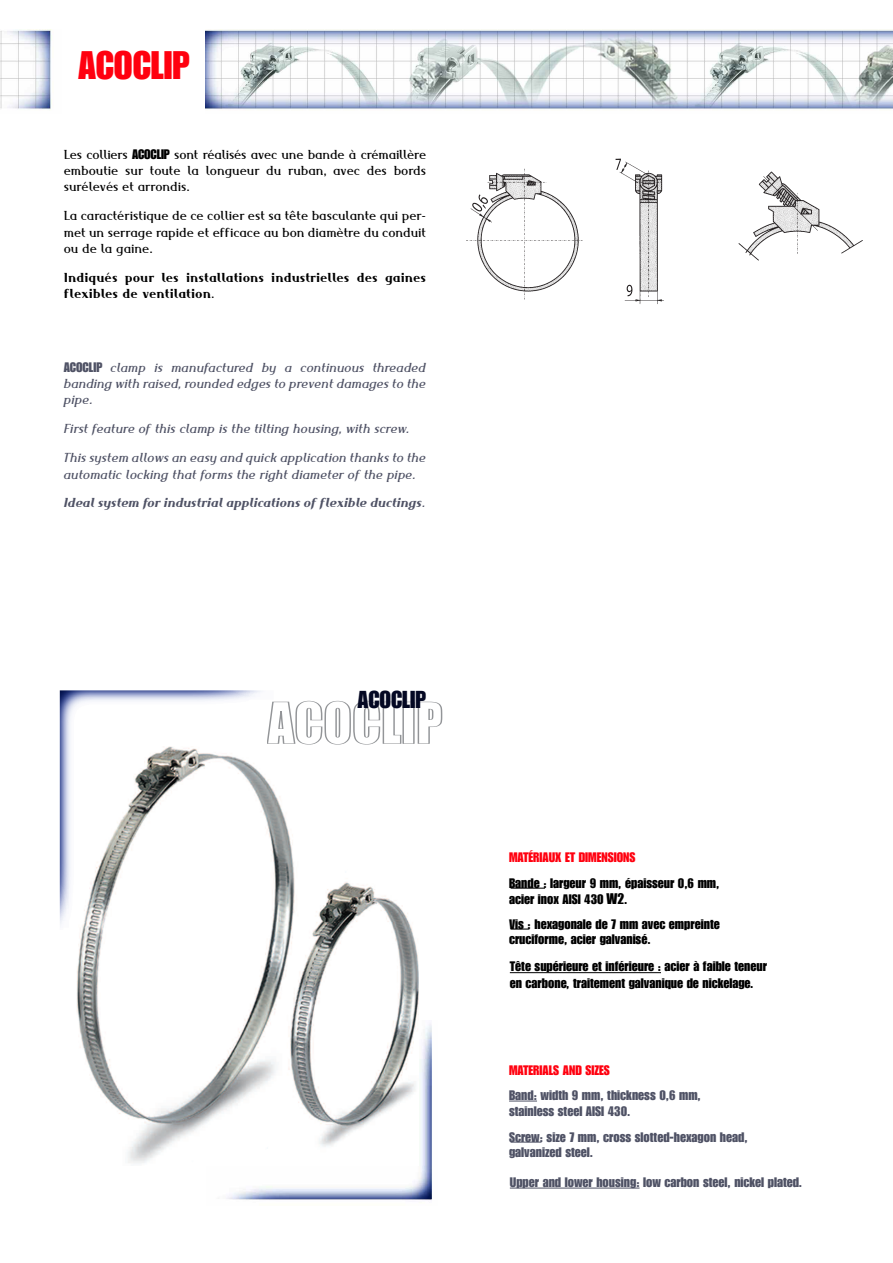
<style>
.page{position:relative;width:893px;height:1263px;background:#fff}
.page>*{position:absolute;margin:0;border:0;box-sizing:border-box;transform-origin:0 0}
.t1{font:39px "Impact";color:#ff000f}
.t2{font:24px "Impact";color:#040823}
.t3{font:500 13.5px/16.2px "Maverick";color:#000;text-align:justify}
.t4{font:italic 500 13.5px/16.2px "Maverick";color:#4f5265;text-align:justify}
.t5{font:13.5px/16.2px "Impact";color:#000}
.t6{font:13.5px/16.2px "Impact";color:#4f5265}
.t7{font:italic 700 13.5px/29px "Maverick";letter-spacing:-.015em;color:#4f5265}
.t8{font:700 13.5px/16.2px "Maverick";color:#000}
.t9{font:13.5px "Impact";color:#ff000f}
.s1{font-family:"Impact";font-weight:400}
.s2{font-weight:500}
.s3{font-family:"Impact";font-weight:400;font-style:normal}
</style>
<div class="page">
<img style="left:0;top:30px;width:52px;height:80px">
<img style="left:206px;top:30px;width:687px;height:79px">
<img style="left:59px;top:690px;width:374px;height:235px">
<img style="left:226px;top:1023px;width:206px;height:177px">
<img style="left:77px;top:741px;width:342px;height:424px">
<hr style="left:511px;top:888px;width:34px;height:1px;background:#000">
<svg style="left:510px;top:929px;width:19px;height:1px"></svg>
<hr style="left:510px;top:972px;width:151px;height:1px;background:#000">
<svg style="left:509px;top:1101px;width:28px;height:1px"></svg>
<hr style="left:511px;top:1142px;width:30px;height:1px;background:#4f5265">
<hr style="left:510px;top:1188px;width:130px;height:1px;background:#4f5265">
<svg style="left:267px;top:702px;width:22px;height:42px"></svg>
<svg style="left:295px;top:701px;width:107px;height:44px"></svg>
<div style="left:403px;top:702px;width:11px;height:42px;border:1px solid #939598"></div>
<svg style="left:417px;top:702px;width:25px;height:42px"></svg>
<img style="left:466px;top:158px;width:397px;height:146px">
<h1 class="t1" style="left:78px;top:51px;width:113px">ACOCLIP</h1>
<p class="t3" style="left:64px;top:146px;width:364px">Les colliers <span class="s1">ACOCLIP</span> sont réalisés avec une bande à crémaillère emboutie sur toute la longueur du ruban, avec des bords surélevés et arrondis.</p>
<p class="t3" style="left:64px;top:208px;width:364px">La caractéristique de ce collier est sa tête basculante qui per&shy;met un serrage rapide et efficace au bon diamètre du conduit ou de la gaine.</p>
<p class="t8" style="left:64px;top:269px;width:364px">Indiqués pour les installations industrielles des gaines flexibles de ventilation<span class="s2">.</span></p>
<p class="t4" style="left:64px;top:359px;width:364px"><span class="s3">ACOCLIP</span> clamp is manufactured by a continuous threaded banding with raised, rounded edges to prevent damages to the pipe.</p>
<p class="t4" style="left:64px;top:414px;width:364px;line-height:29px">First feature of this clamp is the tilting housing, with screw.<br>This system allows an easy and quick application thanks to the</p>
<p class="t7" style="left:64px;top:459px;width:364px"><span class="s2">automatic locking that forms the right diameter of the pipe.<br></span>Ideal system for industrial applications of flexible ductings<span class="s2">.</span></p>
<h2 class="t2" style="left:358px;top:691px;width:70px">ACOCLIP</h2>
<p class="t9" style="left:509px;top:852px;width:128px">MATÉRIAUX ET DIMENSIONS</p>
<p class="t5" style="left:509px;top:875px;width:212px">Bande : largeur 9 mm, épaisseur 0,6 mm, acier inox AISI 430 W2.</p>
<p class="t5" style="left:509px;top:917px;width:212px;line-height:15px">Vis : hexagonale de 7 mm avec empreinte cruciforme, acier galvanisé.</p>
<p class="t5" style="left:510px;top:959px;width:259px">Tête supérieure et inférieure : acier à faible teneur en carbone, traitement galvanique de nickelage.</p>
<p class="t9" style="left:509px;top:1065px;width:102px">MATERIALS AND SIZES</p>
<p class="t6" style="left:509px;top:1087px;width:193px">Band: width 9 mm, thickness 0,6 mm, stainless steel AISI 430.</p>
<p class="t6" style="left:509px;top:1130px;width:240px;line-height:15px">Screw: size 7 mm, cross slotted-hexagon head, galvanized steel.</p>
<p class="t6" style="left:510px;top:1174px;width:294px">Upper and lower housing: low carbon steel, nickel plated.</p>
</div>
